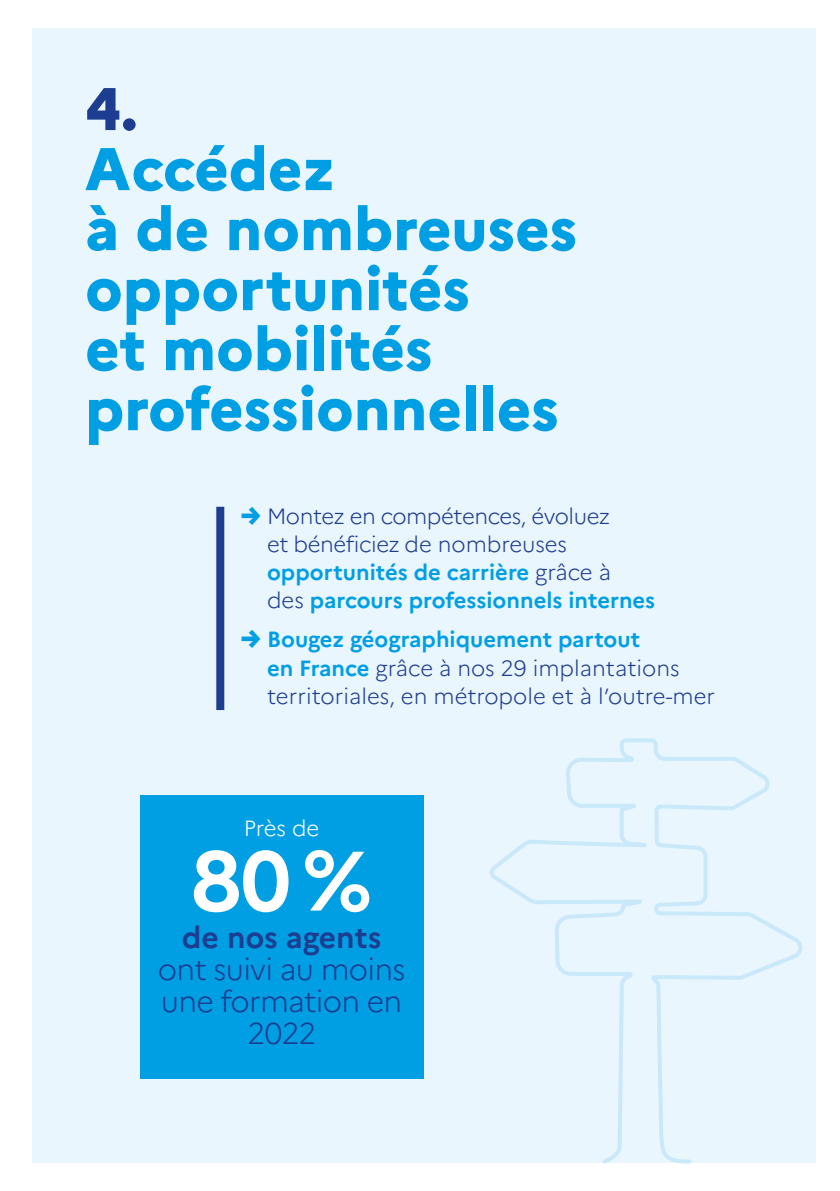
<style>
.page{position:relative;width:840px;height:1191px;background:#fff}
.page>*{position:absolute;margin:0;border:0;box-sizing:border-box;transform-origin:0 0}
.t1{font:700 84px "Marianne";color:#fff}
.t2{font:800 60px/60px "Marianne";color:#009fe3}
.t3{font:800 60px "Marianne";color:#1d3d91}
.t4{font:300 30px/32px "Marianne";letter-spacing:-.025em;color:#1d3d91;text-align:center}
.t5{font:700 30px "Marianne";color:#1d3d91}
.t6{font:300 22px/28px "Marianne";letter-spacing:-.005em;color:#1d3d91}
.t7{font:300 22px "Marianne";letter-spacing:-.005em;color:#fff}
.s1{font-weight:700;color:#009fe3}
</style>
<div class="page">
<div style="left:32px;top:28px;width:782px;height:1134px;background:#eaf6fe"></div>
<div style="left:140px;top:795px;width:283px;height:284px;background:#009fe3"></div>
<div style="left:216px;top:507px;width:8px;height:203px;background:#1d3d91"></div>
<svg style="left:485px;top:738px;width:322px;height:426px"></svg>
<h2 class="t3" style="left:85px;top:62px;width:54px">4.</h2>
<h2 class="t2" style="left:85px;top:134px;width:493px">Accédez<br>à de nombreuses opportunités<br>et mobilités professionnelles</h2>
<p class="t6" style="left:267px;top:500px;width:389px">Montez en compétences, évoluez<br>et bénéficiez de nombreuses <span class="s1">opportunités de carrière</span> grâce à<br>des <span class="s1">parcours professionnels internes</span></p>
<p class="t6" style="left:267px;top:624px;width:449px"><span class="s1">Bougez géographiquement partout<br>en France</span> grâce à nos 29 implantations territoriales, en métropole et à l’outre-mer</p>
<p class="t7" style="left:244px;top:811px;width:77px">Près de</p>
<h1 class="t1" style="left:191px;top:815px;width:182px">80 %</h1>
<h3 class="t5" style="left:182px;top:914px;width:201px">de nos agents</h3>
<h3 class="t4" style="left:158px;top:951px;width:249px">ont suivi au moins une formation en<br>2022</h3>
</div>
